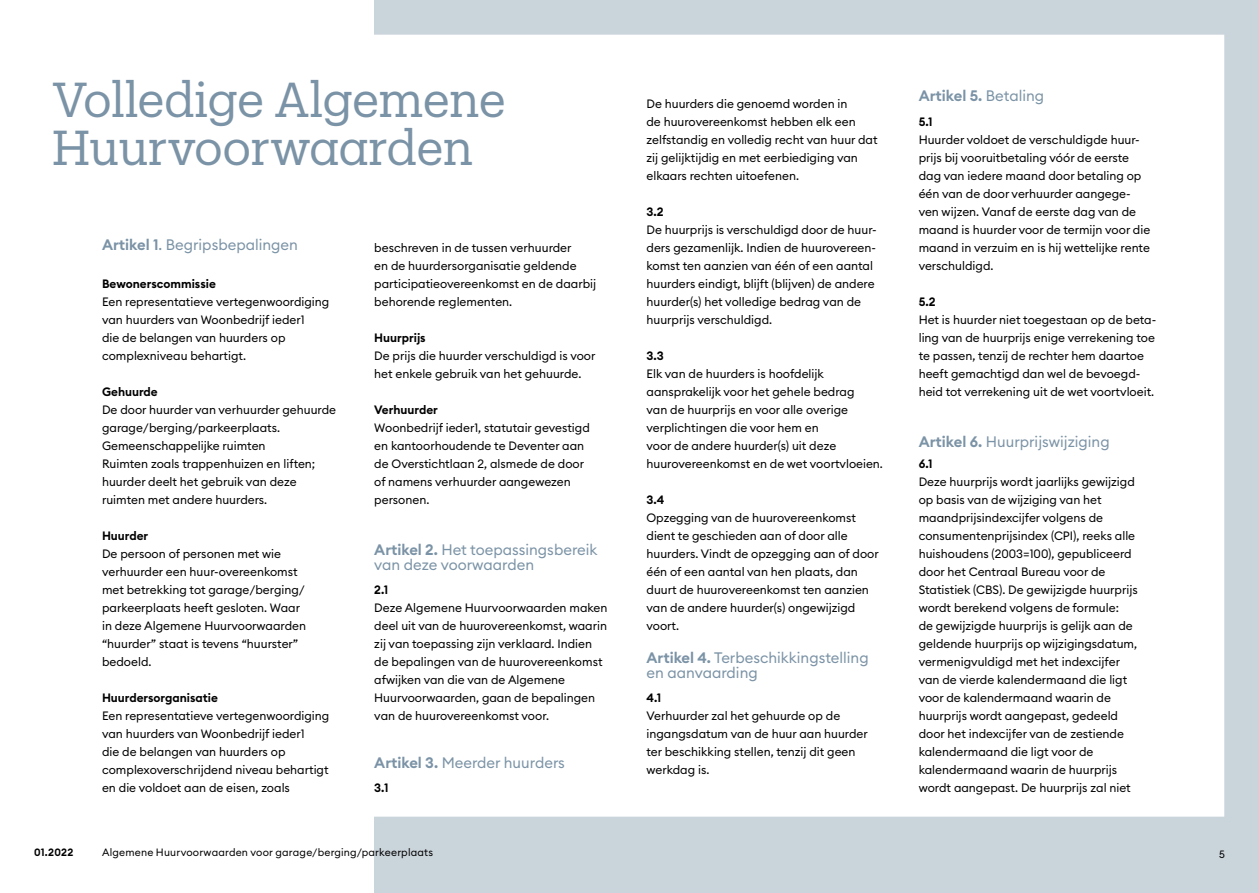
<style>
.page{position:relative;width:1259px;height:893px;background:#fff}
.page>*{position:absolute;margin:0;border:0;box-sizing:border-box;transform-origin:0 0}
.t1{font:48px/48px "Produkt";color:#7b93a6}
.t2{font:15px/15px "Euclid Circular B";color:#7b93a6}
.t3{font:600 15px "Euclid Circular B";color:#7b93a6}
.t4{font:12px/18px "Euclid Circular B";color:#000}
.t5{font:600 12px "Euclid Circular B";color:#000}
.t6{font:10.5px "Euclid Circular B";letter-spacing:.015em;color:#000}
.t7{font:600 10.5px "Euclid Circular B";letter-spacing:.02em;color:#000}
.s1{font-weight:600}
.s2{font-weight:400}
</style>
<div class="page">
<div style="left:374px;top:0;width:885px;height:893px;background:#cad4db"></div>
<div style="left:374px;top:35px;width:850px;height:782px;background:#fff"></div>
<h1 class="t1" style="left:52px;top:74px;width:455px">Volledige Algemene<br>Huurvoorwaarden</h1>
<p class="t2" style="left:102px;top:237px;width:197px"><span class="s1">Artikel 1</span>. Begripsbepalingen</p>
<p class="t5" style="left:102px;top:276px;width:115px">Bewonerscommissie</p>
<p class="t4" style="left:102px;top:293px;width:229px">Een representatieve vertegenwoordiging van huurders van Woonbedrijf ieder1<br>die de belangen van huurders op complexniveau behartigt.</p>
<p class="t5" style="left:102px;top:384px;width:57px">Gehuurde</p>
<p class="t4" style="left:102px;top:401px;width:235px">De door huurder van verhuurder gehuurde garage/berging/parkeerplaats.<br>Gemeenschappelijke ruimten<br>Ruimten zoals trappenhuizen en liften; huurder deelt het gebruik van deze ruimten met andere huurders.</p>
<p class="t5" style="left:102px;top:528px;width:48px">Huurder</p>
<p class="t4" style="left:102px;top:545px;width:206px">De persoon of personen met wie verhuurder een huur-overeenkomst met betrekking tot garage/berging/ parkeerplaats heeft gesloten. Waar in deze Algemene Huurvoorwaarden “huurder” staat is tevens “huurster” bedoeld.</p>
<p class="t5" style="left:102px;top:690px;width:117px">Huurdersorganisatie</p>
<p class="t4" style="left:102px;top:707px;width:229px">Een representatieve vertegenwoordiging van huurders van Woonbedrijf ieder1<br>die de belangen van huurders op complexoverschrijdend niveau behartigt en die voldoet aan de eisen, zoals</p>
<p class="t4" style="left:374px;top:239px;width:223px">beschreven in de tussen verhuurder<br>en de huurdersorganisatie geldende participatieovereenkomst en de daarbij behorende reglementen.</p>
<p class="t5" style="left:374px;top:330px;width:53px">Huurprijs</p>
<p class="t4" style="left:374px;top:347px;width:223px">De prijs die huurder verschuldigd is voor het enkele gebruik van het gehuurde.</p>
<p class="t5" style="left:374px;top:402px;width:65px">Verhuurder</p>
<p class="t4" style="left:374px;top:419px;width:217px">Woonbedrijf ieder1, statutair gevestigd en kantoorhoudende te Deventer aan de Overstichtlaan 2, alsmede de door of namens verhuurder aangewezen personen.</p>
<p class="t2" style="left:374px;top:542px;width:225px"><span class="s1">Artikel 2.</span> Het toepassingsbereik van deze voorwaarden</p>
<p class="t5" style="left:374px;top:582px;width:15px">2.1</p>
<p class="t4" style="left:374px;top:599px;width:235px">Deze Algemene Huurvoorwaarden maken deel uit van de huurovereenkomst, waarin zij van toepassing zijn verklaard. Indien de bepalingen van de huurovereenkomst afwijken van die van de Algemene Huurvoorwaarden, gaan de bepalingen van de huurovereenkomst voor.</p>
<p class="t2" style="left:374px;top:755px;width:192px"><span class="s1">Artikel 3.</span> Meerder huurders</p>
<p class="t5" style="left:374px;top:780px;width:16px">3.1</p>
<p class="t4" style="left:646px;top:95px;width:233px">De huurders die genoemd worden in<br>de huurovereenkomst hebben elk een zelfstandig en volledig recht van huur dat zij gelijktijdig en met eerbiediging van elkaars rechten uitoefenen.</p>
<p class="t5" style="left:646px;top:204px;width:19px">3.2</p>
<p class="t4" style="left:646px;top:221px;width:232px">De huurprijs is verschuldigd door de huur&shy;ders gezamenlijk. Indien de huurovereen&shy;komst ten aanzien van één of een aantal huurders eindigt, blijft (blijven) de andere huurder(s) het volledige bedrag van de huurprijs verschuldigd.</p>
<p class="t5" style="left:646px;top:348px;width:19px">3.3</p>
<p class="t4" style="left:646px;top:365px;width:238px">Elk van de huurders is hoofdelijk aansprakelijk voor het gehele bedrag<br>van de huurprijs en voor alle overige verplichtingen die voor hem en<br>voor de andere huurder(s) uit deze huurovereenkomst en de wet voortvloeien.</p>
<p class="t5" style="left:646px;top:492px;width:19px">3.4</p>
<p class="t4" style="left:646px;top:509px;width:234px">Opzegging van de huurovereenkomst dient te geschieden aan of door alle huurders. Vindt de opzegging aan of door één of een aantal van hen plaats, dan duurt de huurovereenkomst ten aanzien van de andere huurder(s) ongewijzigd voort.</p>
<p class="t2" style="left:646px;top:650px;width:224px"><span class="s1">Artikel 4.</span> Terbeschikkingstelling en aanvaarding</p>
<p class="t5" style="left:646px;top:690px;width:16px">4.1</p>
<p class="t4" style="left:646px;top:707px;width:223px">Verhuurder zal het gehuurde op de ingangsdatum van de huur aan huurder ter beschikking stellen, tenzij dit geen werkdag is.</p>
<p class="t3" style="left:918px;top:86px;width:127px">Artikel 5. <span class="s2">Betaling</span></p>
<p class="t5" style="left:918px;top:114px;width:15px">5.1</p>
<p class="t4" style="left:918px;top:131px;width:233px">Huurder voldoet de verschuldigde huur&shy;prijs bij vooruitbetaling vóór de eerste dag van iedere maand door betaling op één van de door verhuurder aangege&shy;ven wijzen. Vanaf de eerste dag van de maand is huurder voor de termijn voor die maand in verzuim en is hij wettelijke rente verschuldigd.</p>
<p class="t5" style="left:918px;top:294px;width:18px">5.2</p>
<p class="t4" style="left:918px;top:311px;width:239px">Het is huurder niet toegestaan op de beta&shy;ling van de huurprijs enige verrekening toe te passen, tenzij de rechter hem daartoe heeft gemachtigd dan wel de bevoegd&shy;heid tot verrekening uit de wet voortvloeit.</p>
<p class="t2" style="left:918px;top:434px;width:192px"><span class="s1">Artikel 6.</span> Huurprijswijziging</p>
<p class="t5" style="left:918px;top:456px;width:15px">6.1</p>
<p class="t4" style="left:918px;top:473px;width:221px">Deze huurprijs wordt jaarlijks gewijzigd op basis van de wijziging van het maandprijsindexcijfer volgens de consumentenprijsindex (CPI), reeks alle huishoudens (2003=100), gepubliceerd door het Centraal Bureau voor de Statistiek (CBS). De gewijzigde huurprijs wordt berekend volgens de formule:<br>de gewijzigde huurprijs is gelijk aan de geldende huurprijs op wijzigingsdatum, vermenigvuldigd met het indexcijfer van de vierde kalendermaand die ligt voor de kalendermaand waarin de huurprijs wordt aangepast, gedeeld door het indexcijfer van de zestiende kalendermaand die ligt voor de kalendermaand waarin de huurprijs wordt aangepast. De huurprijs zal niet</p>
<p class="t7" style="left:34px;top:845px;width:41px">01.2022</p>
<p class="t6" style="left:102px;top:845px;width:332px">Algemene Huurvoorwaarden voor garage/berging/parkeerplaats</p>
<p class="t6" style="left:1219px;top:848px;width:7px">5</p>
</div>
